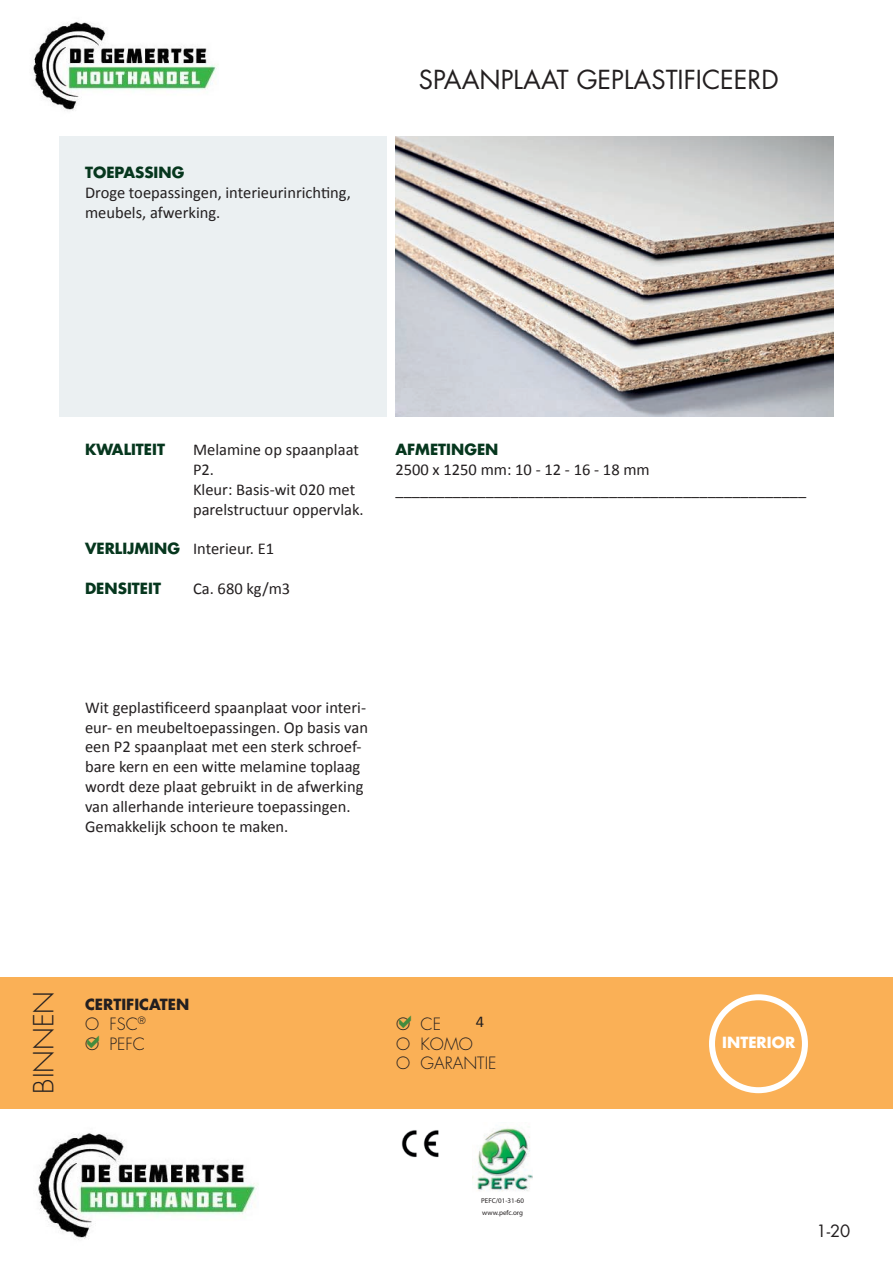
<style>
.page{position:relative;width:893px;height:1263px;background:#fff}
.page>*{position:absolute;margin:0;border:0;box-sizing:border-box;transform-origin:0 0}
.t1{font:300 27px "Futura Std";color:#231f20}
.KOP{font:25.5px "Futura Std";color:#231f20}
.tekst_Calibri_11_pt{font:16.5px/19.8px "Calibri";color:#231f20}
.t2{font:300 16.5px/19.8px "Futura Std";color:#231f20}
.t3{font:16.5px "Futura Std";color:#231f20}
.tekst_Calibri_11_pt-2{font:700 15px "Futura Std";color:#06371e}
.t4{font:700 15px "Futura Std";color:#231f20}
.t5{font:700 15px "Futura Std";color:#fff}
.t6{font:7.05px/11.7px "Myriad";color:#231f20}
.s1{font-family:"Futura Std";font-weight:700;font-size:15px;color:#06371e}
</style>
<div class="page">
<div style="left:60px;top:136px;width:327px;height:281px;background:#ebf0f2"></div>
<div style="left:0;top:977px;width:893px;height:132px;background:#fab056"></div>
<img style="left:395px;top:136px;width:438px;height:281px">
<img style="left:472px;top:1127px;width:60px;height:64px">
<img style="left:401px;top:1130px;width:38px;height:28px">
<div style="left:709px;top:994px;width:99px;height:99px;border:6px solid #fff;border-radius:50%"></div>
<img style="left:33px;top:22px;width:184px;height:89px">
<img style="left:36px;top:1133px;width:220px;height:107px">
<svg style="left:213px;top:1186px;width:43px;height:54px"></svg>
<p class="tekst_Calibri_11_pt-2" style="left:85px;top:163px;width:101px">TOEPASSING</p>
<p class="tekst_Calibri_11_pt" style="left:85px;top:183px;width:267px">Droge toepassingen, interieurinrichting, meubels, afwerking.</p>
<p class="KOP" style="left:419px;top:64px;width:361px">SPAANPLAAT GEPLASTIFICEERD</p>
<p class="tekst_Calibri_11_pt-2" style="left:85px;top:440px;width:82px">KWALITEIT</p>
<p class="tekst_Calibri_11_pt" style="left:193px;top:440px;width:167px">Melamine op spaanplaat</p>
<p class="tekst_Calibri_11_pt" style="left:193px;top:460px;width:23px">P2.</p>
<p class="tekst_Calibri_11_pt" style="left:193px;top:480px;width:164px">Kleur: Basis-wit 020 met</p>
<p class="tekst_Calibri_11_pt" style="left:193px;top:499px;width:172px">parelstructuur oppervlak.</p>
<p class="tekst_Calibri_11_pt" style="left:85px;top:539px;width:191px"><span class="s1">VERLIJMING</span> Interieur. E1</p>
<p class="tekst_Calibri_11_pt-2" style="left:85px;top:578px;width:77px">DENSITEIT</p>
<p class="tekst_Calibri_11_pt" style="left:193px;top:579px;width:99px">Ca. 680 kg/m3</p>
<p class="tekst_Calibri_11_pt-2" style="left:395px;top:440px;width:105px">AFMETINGEN</p>
<p class="tekst_Calibri_11_pt" style="left:395px;top:460px;width:256px">2500 x 1250 mm: 10 - 12 - 16 - 18 mm</p>
<p class="tekst_Calibri_11_pt" style="left:395px;top:480px;width:412px">__________________________________________________</p>
<p class="tekst_Calibri_11_pt" style="left:85px;top:697px;width:284px">Wit geplastificeerd spaanplaat voor interi&shy;eur- en meubeltoepassingen. Op basis van een P2 spaanplaat met een sterk schroef&shy;bare kern en een witte melamine toplaag wordt deze plaat gebruikt in de afwerking van allerhande interieure toepassingen.<br>Gemakkelijk schoon te maken.</p>
<h1 class="t1" style="left:27px;top:1094px;width:104px;rotate:-90deg">BINNEN</h1>
<p class="t4" style="left:85px;top:994px;width:106px">CERTIFICATEN</p>
<p class="t2" style="left:85px;top:1014px;width:62px">O FSC<sup>®<br></sup>O PEFC</p>
<p class="t2" style="left:396px;top:1014px;width:102px">O CE<br>O KOMO<br>O GARANTIE</p>
<p class="tekst_Calibri_11_pt" style="left:476px;top:1012px;width:10px">4</p>
<p class="t6" style="left:481px;top:1195px;width:44px">PEFC/01-31-60 www.pefc.org</p>
<p class="t5" style="left:722px;top:1032px;width:74px">INTERIOR</p>
<p class="t3" style="left:816px;top:1221px;width:35px">1-20</p>
</div>
